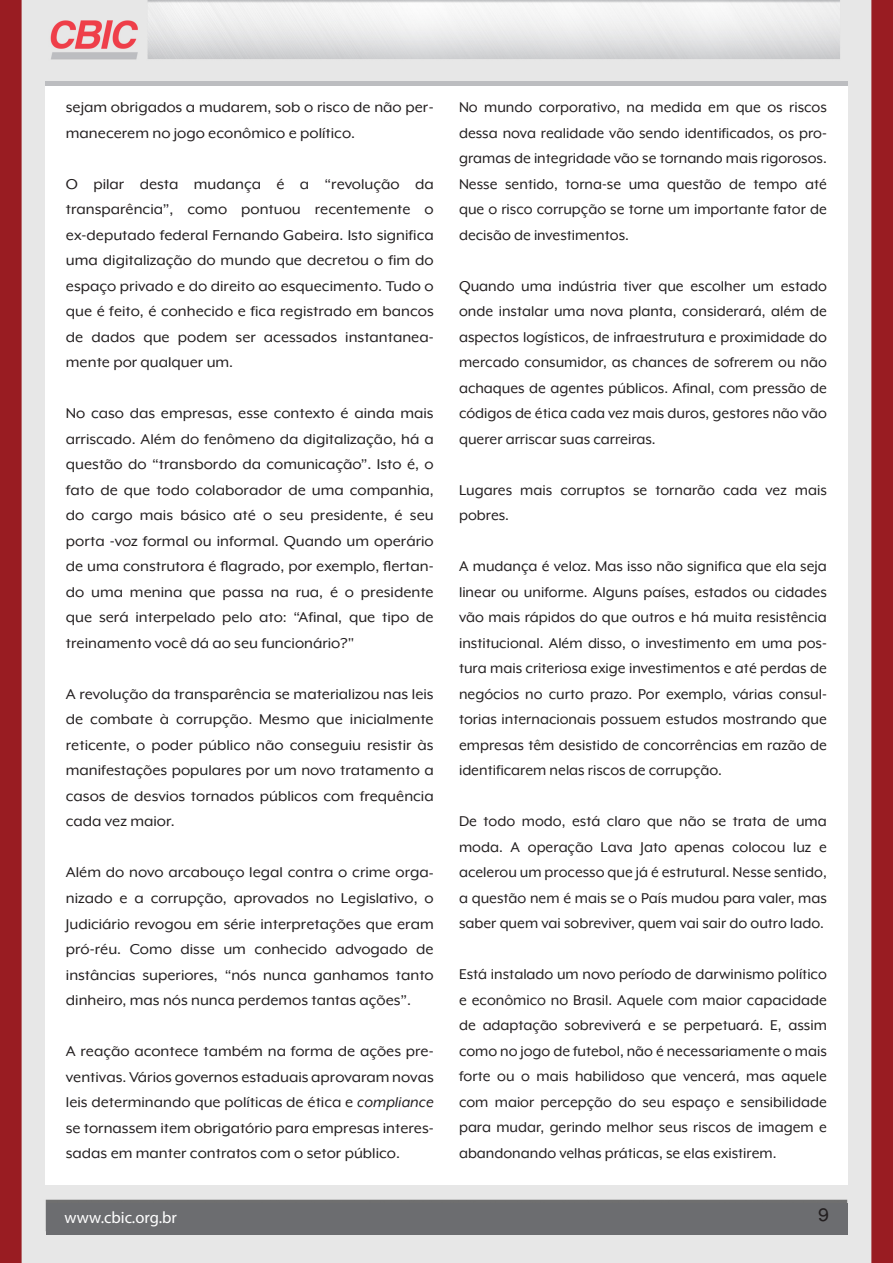
<style>
.page{position:relative;width:893px;height:1263px;background:#fff}
.page>*{position:absolute;margin:0;border:0;box-sizing:border-box;transform-origin:0 0}
.t1{font:18px "Helvetica";color:#231f20;scale:1.09 1}
.t2{font:16.5px/25.5px "Mr Eaves XL Mod OT";color:#231f20;text-align:justify}
.t3{font:16.5px/25.5px "Mr Eaves XL Mod OT";color:#231f20;text-align:justify;scale:1.04 1}
.t4{font:16.5px "Myriad Pro";color:#fff}
.s1{font-style:italic}
</style>
<div class="page">
<img style="left:0;top:0;width:893px;height:1263px">
<div style="left:46px;top:1203px;width:801px;height:32px;background:#6c6d70"></div>
<div style="left:45px;top:87px;width:802px;height:1098px;background:#fff"></div>
<p class="t3" style="left:66px;top:95px;width:355px">sejam obrigados a mudarem, sob o risco de não per&shy;manecerem no jogo econômico e político.</p>
<p class="t3" style="left:66px;top:171px;width:355px">O pilar desta mudança é a “revolução da transparência”, como pontuou recentemente o ex-deputado federal Fernando Gabeira. Isto significa uma digitalização do mundo que decretou o fim do espaço privado e do direito ao esquecimento. Tudo o que é feito, é conhecido e fica registrado em bancos de dados que podem ser acessados instantanea&shy;mente por qualquer um.</p>
<p class="t3" style="left:66px;top:401px;width:355px">No caso das empresas, esse contexto é ainda mais arriscado. Além do fenômeno da digitalização, há a questão do “transbordo da comunicação”. Isto é, o fato de que todo colaborador de uma companhia, do cargo mais básico até o seu presidente, é seu porta -voz formal ou informal. Quando um operário de uma construtora é flagrado, por exemplo, flertan&shy;do uma menina que passa na rua, é o presidente que será interpelado pelo ato: “Afinal, que tipo de treinamento você dá ao seu funcionário?"</p>
<p class="t3" style="left:66px;top:681px;width:355px">A revolução da transparência se materializou nas leis de combate à corrupção. Mesmo que inicialmente reticente, o poder público não conseguiu resistir às manifestações populares por um novo tratamento a casos de desvios tornados públicos com frequência cada vez maior.</p>
<p class="t3" style="left:66px;top:860px;width:355px">Além do novo arcabouço legal contra o crime orga&shy;nizado e a corrupção, aprovados no Legislativo, o Judiciário revogou em série interpretações que eram pró-réu. Como disse um conhecido advogado de instâncias superiores, “nós nunca ganhamos tanto dinheiro, mas nós nunca perdemos tantas ações”.</p>
<p class="t3" style="left:66px;top:1038px;width:355px">A reação acontece também na forma de ações pre&shy;ventivas. Vários governos estaduais aprovaram novas leis determinando que políticas de ética e <span class="s1">compliance </span>se tornassem item obrigatório para empresas interes&shy;sadas em manter contratos com o setor público.</p>
<p class="t4" style="left:64px;top:1207px;width:114px">www.cbic.org.br</p>
<p class="t2" style="left:459px;top:95px;width:369px">No mundo corporativo, na medida em que os riscos dessa nova realidade vão sendo identificados, os pro&shy;gramas de integridade vão se tornando mais rigorosos.<br>Nesse sentido, torna-se uma questão de tempo até que o risco corrupção se torne um importante fator de decisão de investimentos.</p>
<p class="t2" style="left:459px;top:273px;width:369px">Quando uma indústria tiver que escolher um estado onde instalar uma nova planta, considerará, além de aspectos logísticos, de infraestrutura e proximidade do mercado consumidor, as chances de sofrerem ou não achaques de agentes públicos. Afinal, com pressão de códigos de ética cada vez mais duros, gestores não vão querer arriscar suas carreiras.</p>
<p class="t2" style="left:459px;top:477px;width:369px">Lugares mais corruptos se tornarão cada vez mais pobres.</p>
<p class="t2" style="left:459px;top:554px;width:369px">A mudança é veloz. Mas isso não significa que ela seja linear ou uniforme. Alguns países, estados ou cidades vão mais rápidos do que outros e há muita resistência institucional. Além disso, o investimento em uma pos&shy;tura mais criteriosa exige investimentos e até perdas de negócios no curto prazo. Por exemplo, várias consul&shy;torias internacionais possuem estudos mostrando que empresas têm desistido de concorrências em razão de identificarem nelas riscos de corrupção.</p>
<p class="t2" style="left:459px;top:809px;width:369px">De todo modo, está claro que não se trata de uma moda. A operação Lava Jato apenas colocou luz e acelerou um processo que já é estrutural. Nesse sentido, a questão nem é mais se o País mudou para valer, mas saber quem vai sobreviver, quem vai sair do outro lado.</p>
<p class="t2" style="left:459px;top:962px;width:369px">Está instalado um novo período de darwinismo político e econômico no Brasil. Aquele com maior capacidade de adaptação sobreviverá e se perpetuará. E, assim como no jogo de futebol, não é necessariamente o mais forte ou o mais habilidoso que vencerá, mas aquele com maior percepção do seu espaço e sensibilidade para mudar, gerindo melhor seus riscos de imagem e abandonando velhas práticas, se elas existirem.</p>
<p class="t1" style="left:818px;top:1203px;width:12px">9</p>
</div>
